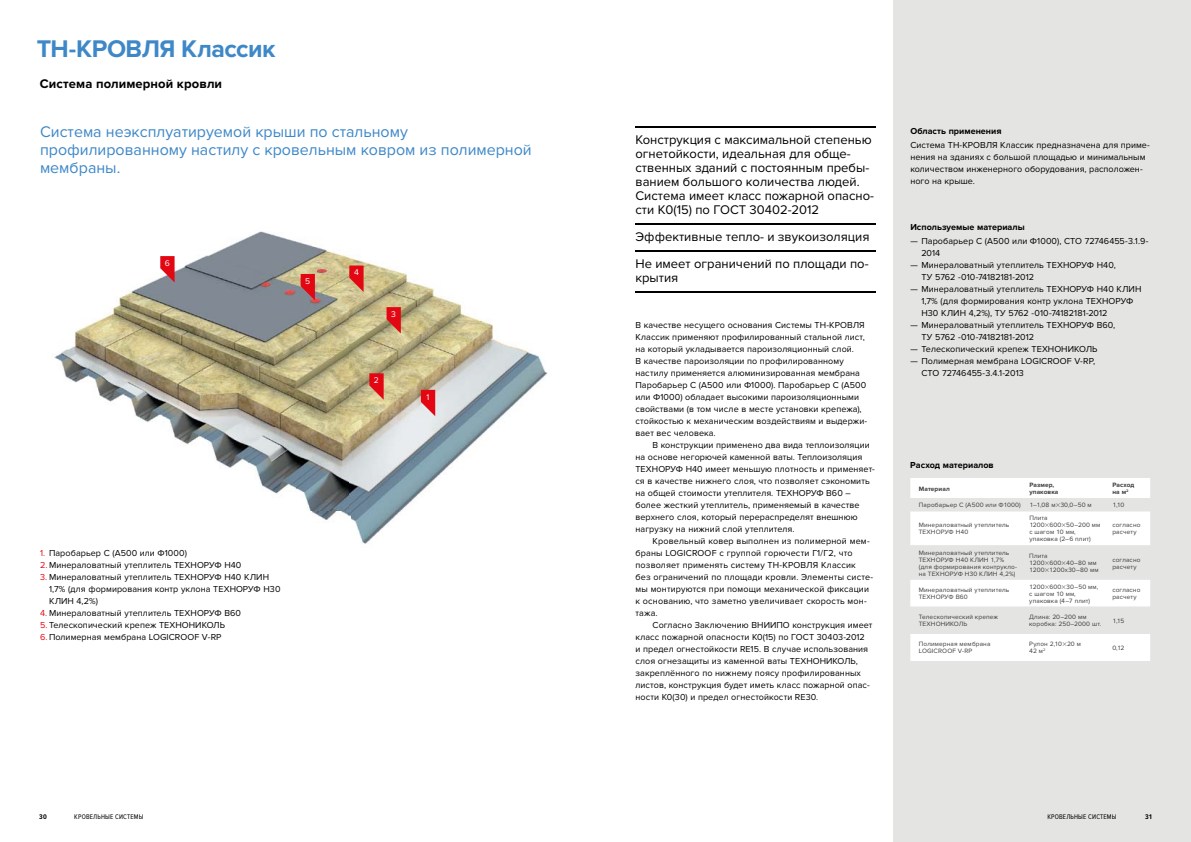
<style>
.page{position:relative;width:1191px;height:842px;background:#fff}
.page>*{position:absolute;margin:0;border:0;box-sizing:border-box;transform-origin:0 0}
.t1{font:700 25px "Proxima Nova";letter-spacing:-.015em;color:#3e88c8}
.t2{font:16px/18px "Proxima Nova";color:#3e88c8}
.t3{font:13px/14px "Proxima Nova";color:#000}
.t4{font:700 13px "Proxima Nova";letter-spacing:.01em;color:#000}
.t5{font:9px/12px "Proxima Nova";letter-spacing:.005em;color:#000}
.t6{font:700 9px "Proxima Nova";color:#000}
.t7{font:8.6px "Proxima Nova";color:#fff}
.t8{font:7px "Proxima Nova Cond";letter-spacing:.025em;color:#000}
.t9{font:700 7px "Proxima Nova Cond";color:#000}
.t10{font:6.5px/7px "Proxima Nova";letter-spacing:.02em;color:#3d3d3c}
.t11{font:700 6.5px/7px "Proxima Nova";letter-spacing:.015em;color:#3d3d3c}
.s1{color:#e30613}
</style>
<div class="page">
<img style="left:54px;top:231px;width:494px;height:313px">
<hr style="left:635px;top:126px;width:241px;height:1px;background:#000">
<hr style="left:635px;top:223px;width:241px;height:1px;background:#000">
<hr style="left:635px;top:250px;width:241px;height:1px;background:#000">
<hr style="left:635px;top:291px;width:241px;height:1px;background:#000">
<div style="left:893px;top:0;width:298px;height:842px;background:#e4e4e3"></div>
<svg style="left:421px;top:390px;width:14px;height:26px"></svg>
<svg style="left:369px;top:373px;width:15px;height:27px"></svg>
<svg style="left:301px;top:274px;width:14px;height:26px"></svg>
<svg style="left:160px;top:256px;width:15px;height:26px"></svg>
<svg style="left:349px;top:266px;width:14px;height:26px"></svg>
<svg style="left:386px;top:307px;width:15px;height:26px"></svg>
<div style="left:910px;top:478px;width:240px;height:183px;background:#fff"></div>
<svg style="left:910px;top:498px;width:240px;height:136px"></svg>
<svg style="left:1062px;top:643px;width:4px;height:3px"></svg>
<h1 class="t1" style="left:37px;top:34px;width:240px">тн-кровлЯ классик</h1>
<h3 class="t4" style="left:40px;top:76px;width:184px">система полимерной кровли</h3>
<h2 class="t2" style="left:40px;top:123px;width:493px">Система неэксплуатируемой крыши по стальному профилированному настилу с кровельным ковром из полимерной мембраны.</h2>
<h3 class="t3" style="left:635px;top:132px;width:240px">Конструкция с максимальной степенью огнетойкости, идеальная для обще&shy;ственных зданий с постоянным пребы&shy;ванием большого количества людей.<br>Система имеет класс пожарной опасно&shy;сти К0(15) по ГОСТ 30402-2012</h3>
<h3 class="t3" style="left:635px;top:223px;width:235px;line-height:27px">Эффективные тепло- и звукоизоляция<br>Не имеет ограничений по площади по-</h3>
<h3 class="t3" style="left:635px;top:270px;width:44px">крытия</h3>
<p class="t7" style="left:165px;top:258px;width:7px">6</p>
<p class="t7" style="left:354px;top:268px;width:6px">4</p>
<p class="t7" style="left:305px;top:276px;width:7px">5</p>
<p class="t5" style="left:40px;top:547px;width:148px"><span class="s1">1.</span> Паробарьер С (А500 или Ф1000)</p>
<p class="t5" style="left:40px;top:559px;width:203px"><span class="s1">2.</span> Минераловатный утеплитель ТЕХНОРУФ Н40</p>
<p class="t5" style="left:49px;top:571px;width:233px;text-indent:-9px"><span class="s1">3.</span> Минераловатный утеплитель ТЕХНОРУФ Н40 КЛИН<br>1,7% (для формирования контр уклона ТЕХНОРУФ Н30<br>КЛИН 4,2%)</p>
<p class="t5" style="left:40px;top:607px;width:202px"><span class="s1">4.</span> Минераловатный утеплитель ТЕХНОРУФ В60</p>
<p class="t5" style="left:40px;top:619px;width:186px"><span class="s1">5.</span> Телескопический крепеж ТЕХНОНИКОЛЬ</p>
<p class="t5" style="left:40px;top:631px;width:183px"><span class="s1">6.</span> Полимерная мембрана LOGICROOF V-RP</p>
<p class="t7" style="left:391px;top:309px;width:6px">3</p>
<p class="t7" style="left:374px;top:375px;width:7px">2</p>
<p class="t7" style="left:426px;top:392px;width:4px">1</p>
<p class="t5" style="left:635px;top:319px;width:233px">В качестве несущего основания Системы ТН-КРОВЛЯ Классик применяют профилированный стальной лист, на который укладывается пароизоляционный слой.<br>В качестве пароизоляции по профилированному настилу применяется алюминизированная мембрана Паробарьер С (А500 или Ф1000). Паробарьер С (А500 или Ф1000) обладает высокими пароизоляционными свойствами (в том числе в месте установки крепежа), стойкостью к механическим воздействиям и выдержи&shy;вает вес человека.</p>
<p class="t5" style="left:635px;top:439px;width:241px;text-indent:17px">В конструкции применено два вида теплоизоляции на основе негорючей каменной ваты. Теплоизоляция ТЕХНОРУФ Н40 имеет меньшую плотность и применяет&shy;ся в качестве нижнего слоя, что позволяет сэкономить на общей стоимости утеплителя. ТЕХНОРУФ В60 – более жесткий утеплитель, применяемый в качестве верхнего слоя, который перераспределят внешнюю нагрузку на нижний слой утеплителя.</p>
<p class="t5" style="left:635px;top:535px;width:239px;text-indent:17px">Кровельный ковер выполнен из полимерной мем&shy;браны LOGICROOF с группой горючести Г1/Г2, что позволяет применять систему ТН-КРОВЛЯ Классик<br>без ограничений по площади кровли. Элементы систе&shy;мы монтируются при помощи механической фиксации к основанию, что заметно увеличивает скорость мон&shy;тажа.</p>
<p class="t5" style="left:635px;top:619px;width:238px;text-indent:17px">Согласно Заключению ВНИИПО конструкция имеет класс пожарной опасности К0(15) по ГОСТ 30403-2012<br>и предел огнестойкости RE15. В случае использования слоя огнезащиты из каменной ваты ТЕХНОНИКОЛЬ, закреплённого по нижнему поясу профилированных листов, конструкция будет иметь класс пожарной опас&shy;ности К0(30) и предел огнестойкости RE30.</p>
<p class="t6" style="left:910px;top:126px;width:93px">область применения</p>
<p class="t5" style="left:910px;top:139px;width:241px">Система ТН-КРОВЛЯ Классик предназначена для приме&shy;нения на зданиях с большой площадью и минимальным количеством инженерного оборудования, расположен&shy;ного на крыше.</p>
<p class="t6" style="left:910px;top:222px;width:116px">используемые материалы</p>
<p class="t5" style="left:921px;top:235px;width:228px;text-indent:-11px">— Паробарьер С (А500 или Ф1000), СТО 72746455-3.1.9-<br>2014</p>
<p class="t5" style="left:921px;top:259px;width:196px;text-indent:-11px">— Минераловатный утеплитель ТЕХНОРУФ Н40,<br>ТУ 5762 -010-74182181-2012</p>
<p class="t5" style="left:921px;top:283px;width:221px;text-indent:-11px">— Минераловатный утеплитель ТЕХНОРУФ Н40 КЛИН<br>1,7% (для формирования контр уклона ТЕХНОРУФ<br>Н30 КЛИН 4,2%), ТУ 5762 -010-74182181-2012</p>
<p class="t5" style="left:921px;top:319px;width:195px;text-indent:-11px">— Минераловатный утеплитель ТЕХНОРУФ В60,<br>ТУ 5762 -010-74182181-2012</p>
<p class="t5" style="left:910px;top:343px;width:188px">— Телескопический крепеж ТЕХНОНИКОЛЬ</p>
<p class="t5" style="left:921px;top:355px;width:175px;text-indent:-11px">— Полимерная мембрана LOGICROOF V-RP,<br>СТО 72746455-3.4.1-2013</p>
<p class="t6" style="left:910px;top:459px;width:85px">расход материалов</p>
<p class="t11" style="left:918px;top:485px;width:32px">материал</p>
<p class="t11" style="left:1029px;top:482px;width:31px">размер, упаковка</p>
<p class="t11" style="left:1112px;top:482px;width:23px">расход на м<sup>2</sup></p>
<p class="t10" style="left:918px;top:502px;width:103px">Паробарьер С (А500 или Ф1000)</p>
<p class="t10" style="left:1029px;top:502px;width:64px">1–1,08 м 30,0–50 м</p>
<p class="t10" style="left:1112px;top:502px;width:14px">1,10</p>
<p class="t10" style="left:918px;top:522px;width:92px">Минераловатный утеплитель<br>ТЕХНОРУФ Н40</p>
<p class="t10" style="left:1029px;top:515px;width:73px">Плита<br>1200 600 50–200 мм с шагом 10 мм, упаковка (2–6 плит)</p>
<p class="t10" style="left:1112px;top:522px;width:30px">согласно расчету</p>
<p class="t10" style="left:918px;top:549px;width:100px">Минераловатный утеплитель<br>ТЕХНОРУФ Н40 КЛИН 1,7% (для формирования контрукло&shy;на ТЕХНОРУФ Н30 КЛИН 4,2%)</p>
<p class="t10" style="left:1029px;top:552px;width:71px">Плита<br>1200 600 40–80 мм<br>1200 1200х30–80 мм</p>
<p class="t10" style="left:1112px;top:556px;width:30px">согласно расчету</p>
<p class="t10" style="left:918px;top:587px;width:92px">Минераловатный утеплитель<br>ТЕХНОРУФ В60</p>
<p class="t10" style="left:1029px;top:583px;width:70px">1200 600 30–50 мм, с шагом 10 мм, упаковка (4–7 плит)</p>
<p class="t10" style="left:1112px;top:587px;width:30px">согласно расчету</p>
<p class="t10" style="left:918px;top:614px;width:81px">Телескопический крепеж<br>ТЕХНОНИКОЛЬ</p>
<p class="t10" style="left:1029px;top:614px;width:73px">Длина: 20–200 мм коробка: 250–2000 шт.</p>
<p class="t10" style="left:1112px;top:617px;width:14px">1,15</p>
<p class="t10" style="left:918px;top:641px;width:73px">Полимерная мембрана<br>LOGICROOF V-RP</p>
<p class="t10" style="left:1029px;top:641px;width:53px">Рулон 2,10 20 м<br>42 м<sup>2</sup></p>
<p class="t10" style="left:1112px;top:644px;width:14px">0,12</p>
<p class="t9" style="left:39px;top:813px;width:9px">30</p>
<p class="t8" style="left:74px;top:813px;width:71px">КровелЬные системы</p>
<p class="t9" style="left:1145px;top:813px;width:8px">31</p>
<p class="t8" style="left:1015px;top:813px;width:102px">Каталог / КровелЬные системы</p>
</div>
